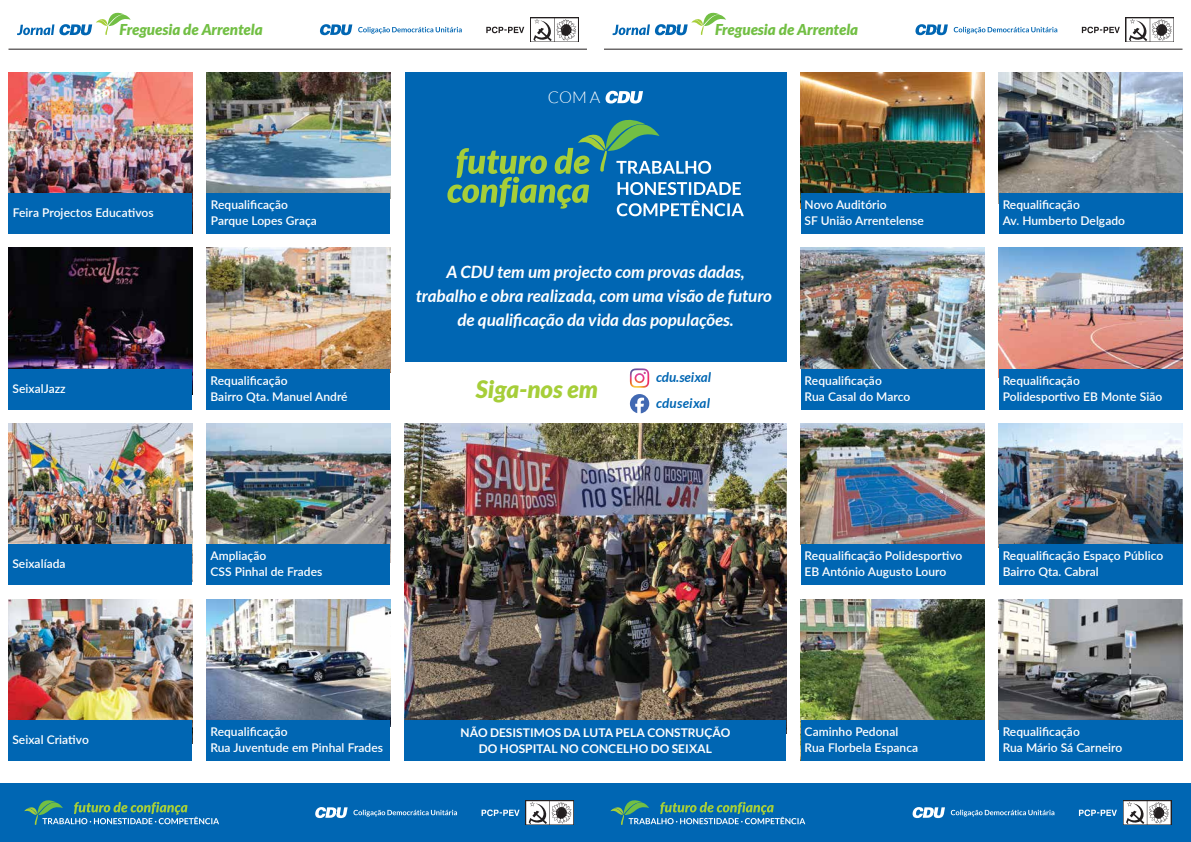
<style>
.page{position:relative;width:1191px;height:842px;background:#fff}
.page>*{position:absolute;margin:0;border:0;box-sizing:border-box;transform-origin:0 0}
.t1{font:italic 900 24px "Lato";color:#a6ce39}
.t2{font:italic 700 17px/24px "Lato";color:#fff;text-align:center}
.t3{font:300 16.2px "Lato";color:#fff}
.t4{font:italic 900 15px "Lato";color:#72bf44}
.t5{font:italic 700 13.4px/26.2px "Lato";color:#0066b3}
.t6{font:600 12px/16px "Lato";letter-spacing:.005em;color:#fff}
.t7{font:700 12px/16px "Lato";letter-spacing:.005em;color:#fff;text-align:center}
</style>
<div class="page">
<div style="left:0;top:783px;width:1191px;height:59px;background:#0066b3"></div>
<svg style="left:358px;top:27px;width:104px;height:7px"></svg>
<svg style="left:320px;top:24px;width:32px;height:11px"></svg>
<div style="left:530px;top:18px;width:48px;height:24px;background:#2c2829"></div>
<svg style="left:531px;top:18px;width:47px;height:24px"></svg>
<svg style="left:486px;top:27px;width:38px;height:6px"></svg>
<svg style="left:610px;top:800px;width:195px;height:25px"></svg>
<svg style="left:24px;top:800px;width:195px;height:25px"></svg>
<svg style="left:912px;top:807px;width:142px;height:11px"></svg>
<svg style="left:1123px;top:801px;width:48px;height:24px"></svg>
<svg style="left:1123px;top:801px;width:47px;height:23px"></svg>
<svg style="left:1079px;top:809px;width:38px;height:7px"></svg>
<svg style="left:315px;top:807px;width:142px;height:11px"></svg>
<svg style="left:526px;top:801px;width:48px;height:24px"></svg>
<svg style="left:526px;top:801px;width:47px;height:23px"></svg>
<svg style="left:481px;top:809px;width:38px;height:7px"></svg>
<hr style="left:9px;top:49px;width:578px;height:1px;background:#231f20">
<svg style="left:17px;top:12px;width:114px;height:23px"></svg>
<svg style="left:915px;top:24px;width:142px;height:11px"></svg>
<svg style="left:1173px;top:18px;width:1px;height:24px"></svg>
<svg style="left:1126px;top:18px;width:47px;height:24px"></svg>
<svg style="left:1081px;top:27px;width:38px;height:6px"></svg>
<hr style="left:604px;top:49px;width:578px;height:1px;background:#231f20">
<svg style="left:612px;top:12px;width:114px;height:23px"></svg>
<img style="left:9px;top:72px;width:183px;height:121px">
<img style="left:206px;top:72px;width:184px;height:121px">
<div style="left:405px;top:72px;width:381px;height:290px;background:#0066b3"></div>
<img style="left:800px;top:72px;width:184px;height:121px">
<img style="left:800px;top:248px;width:184px;height:121px">
<img style="left:998px;top:248px;width:184px;height:121px">
<img style="left:998px;top:72px;width:184px;height:121px">
<img style="left:206px;top:248px;width:184px;height:121px">
<img style="left:9px;top:248px;width:183px;height:121px">
<img style="left:9px;top:424px;width:183px;height:120px">
<img style="left:206px;top:424px;width:184px;height:121px">
<img style="left:404px;top:424px;width:382px;height:296px">
<img style="left:800px;top:424px;width:184px;height:120px">
<img style="left:998px;top:424px;width:184px;height:121px">
<img style="left:998px;top:599px;width:184px;height:121px">
<img style="left:800px;top:599px;width:184px;height:121px">
<img style="left:206px;top:599px;width:184px;height:121px">
<img style="left:9px;top:599px;width:183px;height:121px">
<div style="left:9px;top:544px;width:183px;height:41px;background:#0066b3"></div>
<div style="left:206px;top:369px;width:184px;height:40px;background:#0066b3"></div>
<div style="left:9px;top:369px;width:183px;height:40px;background:#0066b3"></div>
<div style="left:206px;top:545px;width:184px;height:40px;background:#0066b3"></div>
<div style="left:206px;top:720px;width:184px;height:41px;background:#0066b3"></div>
<div style="left:9px;top:720px;width:183px;height:40px;background:#0066b3"></div>
<div style="left:404px;top:720px;width:382px;height:41px;background:#0066b3"></div>
<div style="left:800px;top:193px;width:184px;height:40px;background:#0066b3"></div>
<div style="left:998px;top:193px;width:184px;height:40px;background:#0066b3"></div>
<div style="left:800px;top:369px;width:184px;height:40px;background:#0066b3"></div>
<div style="left:998px;top:369px;width:184px;height:40px;background:#0066b3"></div>
<div style="left:800px;top:545px;width:184px;height:40px;background:#0066b3"></div>
<div style="left:800px;top:720px;width:184px;height:41px;background:#0066b3"></div>
<div style="left:998px;top:545px;width:184px;height:40px;background:#0066b3"></div>
<div style="left:998px;top:720px;width:184px;height:41px;background:#0066b3"></div>
<svg style="left:447px;top:91px;width:297px;height:125px"></svg>
<svg style="left:630px;top:394px;width:19px;height:19px"></svg>
<img style="left:630px;top:368px;width:19px;height:20px">
<div style="left:9px;top:193px;width:183px;height:40px;background:#0066b3"></div>
<div style="left:206px;top:193px;width:184px;height:40px;background:#0066b3"></div>
<p class="t4" style="left:120px;top:21px;width:145px">Freguesia de Arrentela</p>
<p class="t4" style="left:715px;top:21px;width:145px">Freguesia de Arrentela</p>
<h3 class="t3" style="left:547px;top:88px;width:54px">COM A</h3>
<p class="t6" style="left:13px;top:204px;width:142px">Feira Projectos Educativos</p>
<p class="t6" style="left:211px;top:196px;width:108px">Requalificação<br>Parque Lopes Graça</p>
<p class="t6" style="left:804px;top:196px;width:121px">Novo Auditório<br>SF União Arrentelense</p>
<p class="t6" style="left:1002px;top:196px;width:124px">Requalificação<br>Av. Humberto Delgado</p>
<h2 class="t2" style="left:416px;top:260px;width:357px">A CDU tem um projecto com provas dadas, trabalho e obra realizada, com uma visão de futuro de qualificação da vida das populações.</h2>
<p class="t6" style="left:13px;top:380px;width:55px">SeixalJazz</p>
<p class="t6" style="left:210px;top:372px;width:139px">Requalificação<br>Bairro Qta. Manuel André</p>
<h1 class="t1" style="left:476px;top:375px;width:123px">Siga-nos em</h1>
<p class="t5" style="left:656px;top:364px;width:57px">cdu.seixal cduseixal</p>
<p class="t6" style="left:804px;top:372px;width:107px">Requalificação<br>Rua Casal do Marco</p>
<p class="t6" style="left:1002px;top:372px;width:161px">Requalificação<br>Polidesportivo EB Monte Sião</p>
<p class="t6" style="left:12px;top:555px;width:55px">Seixalíada</p>
<p class="t6" style="left:210px;top:547px;width:113px">Ampliação<br>CSS Pinhal de Frades</p>
<p class="t6" style="left:804px;top:547px;width:159px">Requalificação Polidesportivo<br>EB António Augusto Louro</p>
<p class="t6" style="left:1002px;top:547px;width:162px">Requalificação Espaço Público<br>Bairro Qta. Cabral</p>
<p class="t6" style="left:12px;top:731px;width:78px">Seixal Criativo</p>
<p class="t6" style="left:210px;top:723px;width:174px">Requalificação<br>Rua Juventude em Pinhal Frades</p>
<p class="t7" style="left:460px;top:725px;width:271px">NÃO DESISTIMOS DA LUTA PELA CONSTRUÇÃO<br>DO HOSPITAL NO CONCELHO DO SEIXAL</p>
<p class="t6" style="left:804px;top:723px;width:115px">Caminho Pedonal<br>Rua Florbela Espanca</p>
<p class="t6" style="left:1002px;top:723px;width:121px">Requalificação<br>Rua Mário Sá Carneiro</p>
</div>
